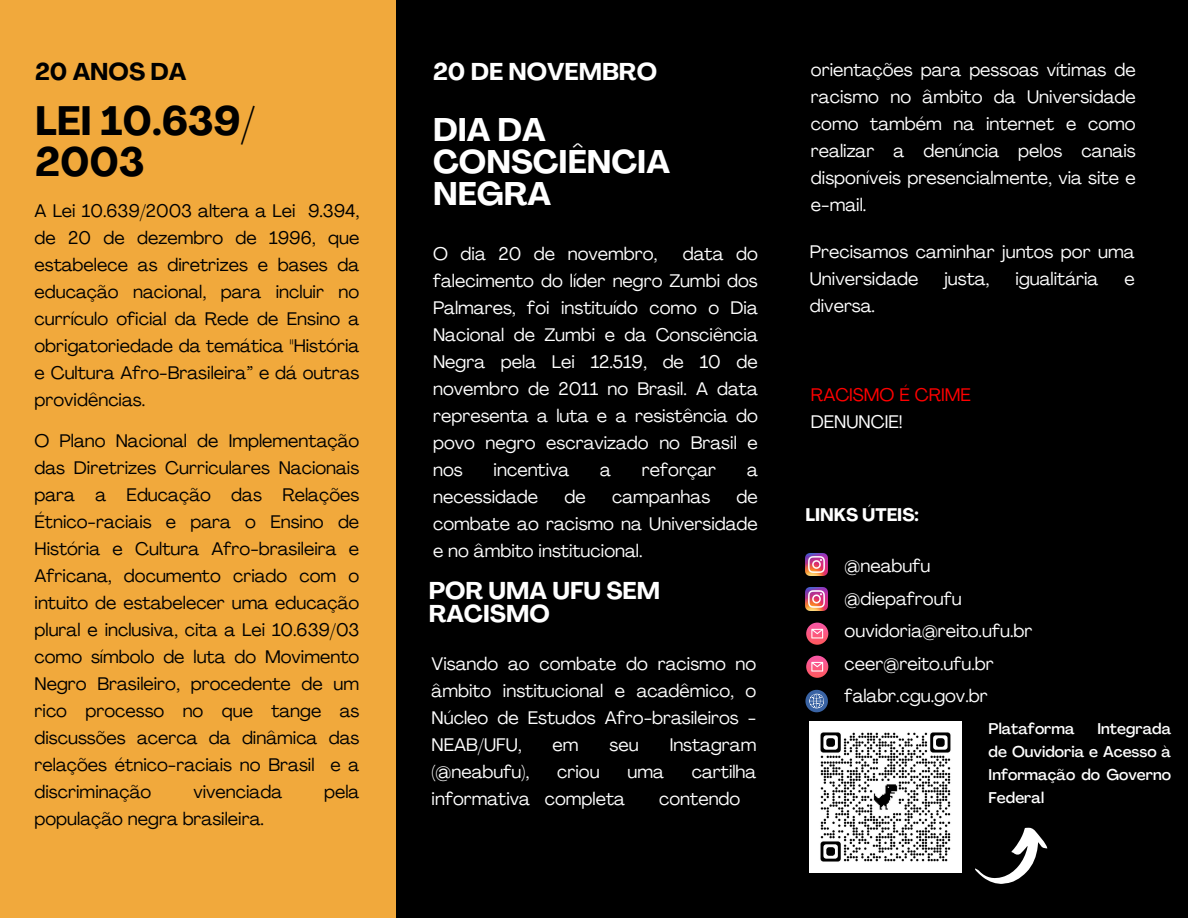
<style>
.page{position:relative;width:1188px;height:918px;background:#000}
.page>*{position:absolute;margin:0;border:0;box-sizing:border-box;transform-origin:0 0}
.t1{font:700 40.5px/40.5px "Agrandir";color:#000}
.t2{font:700 32.25px/32.2px "Agrandir";color:#fff}
.t3{font:700 24px/23.7px "Agrandir";color:#fff}
.t4{font:700 24px "Agrandir";color:#000}
.t5{font:18px/27px "Agrandir";color:#fff;text-align:justify}
.t6{font:18px/27px "Agrandir";color:#000;text-align:justify}
.t7{font:18px "Agrandir";color:#f00}
.t8{font:700 18px "Agrandir";color:#fff}
.t9{font:500 15.3px/23px "Agrandir";color:#fff;text-align:justify}
</style>
<div class="page">
<div style="left:0;top:0;width:396px;height:918px;background:#f1a93c"></div>
<img style="left:810px;top:721px;width:152px;height:152px">
<img style="left:805px;top:553px;width:23px;height:23px">
<img style="left:805px;top:588px;width:23px;height:22px">
<svg style="left:806px;top:623px;width:22px;height:22px"></svg>
<svg style="left:811px;top:629px;width:12px;height:9px"></svg>
<svg style="left:805px;top:690px;width:23px;height:22px"></svg>
<svg style="left:975px;top:827px;width:73px;height:57px"></svg>
<svg style="left:806px;top:656px;width:22px;height:22px"></svg>
<svg style="left:811px;top:662px;width:12px;height:10px"></svg>
<p class="t4" style="left:35px;top:62px;width:153px">20 ANOS DA</p>
<p class="t1" style="left:35px;top:105px;width:222px">LEI 10.639/<br>2003</p>
<p class="t6" style="left:35px;top:199px;width:326px">A Lei 10.639/2003 altera a Lei 9.394, de 20 de dezembro de 1996, que estabelece as diretrizes e bases da educação nacional, para incluir no currículo oficial da Rede de Ensino a obrigatoriedade da temática "História e Cultura Afro-Brasileira” e dá outras providências.</p>
<p class="t6" style="left:35px;top:429px;width:326px">O Plano Nacional de Implementação das Diretrizes Curriculares Nacionais para a Educação das Relações Étnico-raciais e para o Ensino de História e Cultura Afro-brasileira e Africana, documento criado com o intuito de estabelecer uma educação plural e inclusiva, cita a Lei 10.639/03 como símbolo de luta do Movimento Negro Brasileiro, procedente de um rico processo no que tange as discussões acerca da dinâmica das relações étnico-raciais no Brasil e a discriminação</p>
<p class="t6" style="left:193px;top:780px;width:90px">vivenciada</p>
<p class="t6" style="left:324px;top:780px;width:37px">pela</p>
<p class="t6" style="left:35px;top:807px;width:231px">população negra brasileira.</p>
<p class="t3" style="left:433px;top:62px;width:225px">20 DE NOVEMBRO</p>
<p class="t2" style="left:433px;top:116px;width:239px">DIA DA<br>CONSCIÊNCIA<br>NEGRA</p>
<p class="t5" style="left:433px;top:242px;width:326px;text-indent:250px">data do falecimento do líder negro Zumbi dos Palmares, foi instituído como o Dia Nacional de Zumbi e da Consciência Negra pela Lei 12.519, de 10 de novembro de 2011 no Brasil. A data representa a luta e a resistência do povo negro escravizado no Brasil e nos</p>
<p class="t5" style="left:433px;top:242px;width:226px">O dia 20 de novembro,</p>
<p class="t5" style="left:494px;top:458px;width:77px">incentiva</p>
<p class="t5" style="left:600px;top:458px;width:12px">a</p>
<p class="t5" style="left:642px;top:458px;width:76px">reforçar</p>
<p class="t5" style="left:747px;top:458px;width:12px">a</p>
<p class="t5" style="left:433px;top:485px;width:107px">necessidade</p>
<p class="t5" style="left:565px;top:485px;width:23px">de</p>
<p class="t5" style="left:612px;top:485px;width:100px">campanhas</p>
<p class="t5" style="left:433px;top:485px;width:326px;text-indent:303px">de combate ao racismo na Universidade e no âmbito institucional.</p>
<p class="t3" style="left:429px;top:581px;width:233px">POR UMA UFU SEM<br>RACISMO</p>
<p class="t5" style="left:432px;top:652px;width:326px">Visando ao combate do racismo no âmbito institucional e acadêmico, o Núcleo de Estudos Afro-brasileiros - NEAB/UFU,</p>
<p class="t5" style="left:553px;top:733px;width:28px">em</p>
<p class="t5" style="left:610px;top:733px;width:31px">seu</p>
<p class="t5" style="left:670px;top:733px;width:88px">Instagram</p>
<p class="t5" style="left:432px;top:760px;width:99px">(@neabufu),</p>
<p class="t5" style="left:557px;top:760px;width:44px">criou</p>
<p class="t5" style="left:628px;top:760px;width:38px">uma</p>
<p class="t5" style="left:692px;top:760px;width:66px">cartilha</p>
<p class="t5" style="left:432px;top:787px;width:195px">informativa completa</p>
<p class="t5" style="left:659px;top:787px;width:83px">contendo</p>
<p class="t5" style="left:811px;top:58px;width:326px">orientações para pessoas vítimas de racismo no âmbito da Universidade como também na internet e como realizar a denúncia pelos canais disponíveis presencialmente, via site e e-mail.</p>
<p class="t5" style="left:810px;top:240px;width:326px">Precisamos caminhar juntos por uma<br>Universidade</p>
<p class="t5" style="left:944px;top:267px;width:47px">justa,</p>
<p class="t5" style="left:1016px;top:267px;width:84px">igualitária</p>
<p class="t5" style="left:1124px;top:267px;width:12px">e</p>
<p class="t5" style="left:810px;top:294px;width:67px">diversa.</p>
<p class="t7" style="left:811px;top:388px;width:161px">RACISMO É CRIME</p>
<p class="t5" style="left:811px;top:410px;width:93px">DENUNCIE!</p>
<p class="t8" style="left:805px;top:508px;width:115px">LINKS ÚTEIS:</p>
<p class="t5" style="left:845px;top:554px;width:87px">@neabufu</p>
<p class="t5" style="left:845px;top:587px;width:119px">@diepafroufu</p>
<p class="t5" style="left:845px;top:619px;width:189px">ouvidoria@reito.ufu.br</p>
<p class="t5" style="left:845px;top:652px;width:151px">ceer@reito.ufu.br</p>
<p class="t5" style="left:845px;top:684px;width:145px">falabr.cgu.gov.br</p>
<p class="t9" style="left:989px;top:719px;width:87px">Plataforma</p>
<p class="t9" style="left:989px;top:719px;width:184px;text-indent:109px">Integrada de Ouvidoria e Acesso à Informação do Governo Federal</p>
</div>
